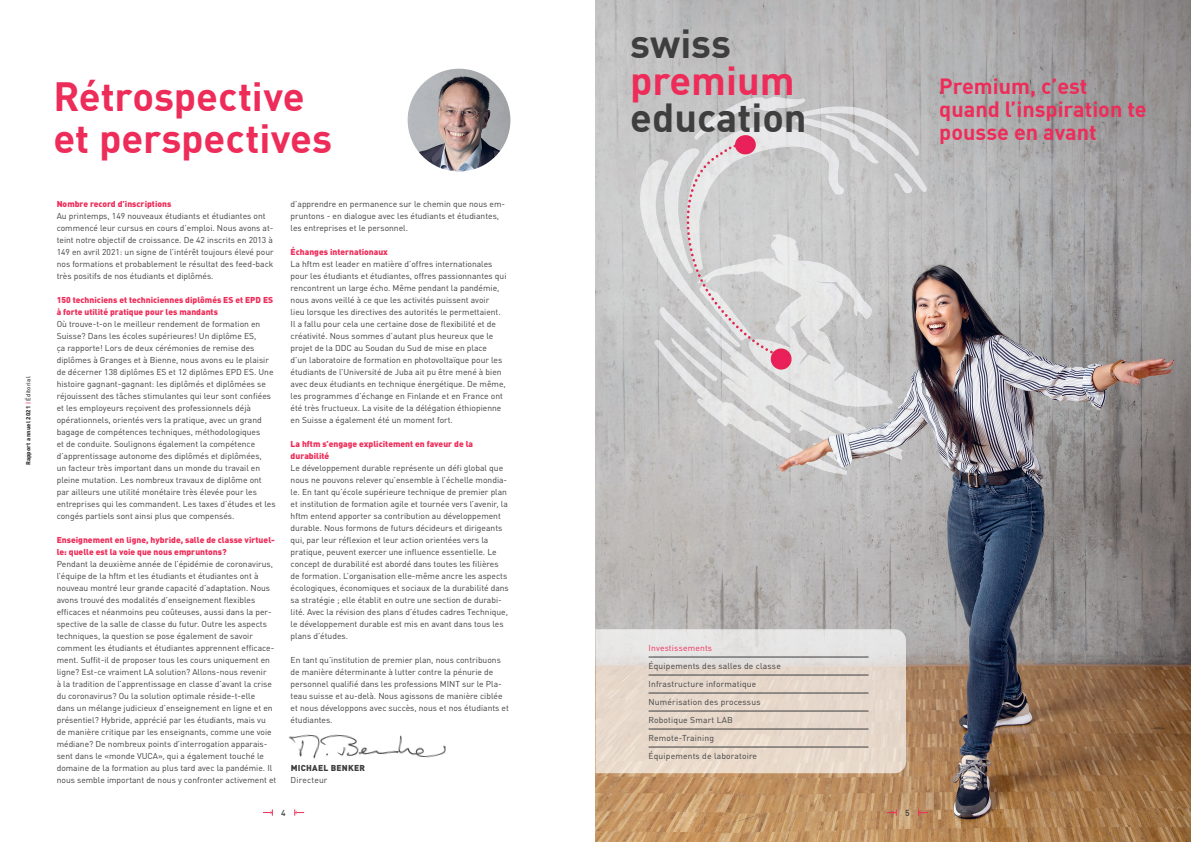
<style>
.page{position:relative;width:1191px;height:842px;background:#fff}
.page>*{position:absolute;margin:0;border:0;box-sizing:border-box;transform-origin:0 0}
.Haupttitel{font:700 40px "DINOT";color:#ee2c59}
.t1{font:700 39.7px "DINOT";color:#3e3e3f}
.t2{font:700 39.7px "DINOT";color:#ee2c59}
.t3{font:700 21.6px "DINOT";color:#ee2c59}
.Lauftext{font:8.5px/12px "DINOT";color:#3e3e3f}
.Titel_Lauftext{font:8.5px/12px "DINOT";color:#3e3e3f}
.Titel_Lauftext-2{font:900 8.5px/12px "DINOT";color:#ee2c59}
.Tabelle_Inhalt{font:8.5px "DINOT";letter-spacing:.02em;color:#3e3e3f}
.Lauftext-2{font:900 8.5px/12px "DINOT";color:#ee2c59}
.Titel_Tabelle{font:8.5px "DINOT";letter-spacing:.02em;color:#ee2c59}
.Titel_Lauftext-3{font:900 8.5px "DINOT";letter-spacing:.03em;color:#3e3e3f}
.Lauftext-3{font:8.5px "DINOT";letter-spacing:.02em;color:#3e3e3f}
.t4{font:500 8.5px "DINOT";color:#3e3e3f}
.Pagina_Abschnitt{font:900 6px "DINOT";letter-spacing:.02em;color:#3e3e3f}
.s1{font-weight:500;color:#ee2c59}
.s2{font-weight:500}
.s3{font-weight:900;color:#ee2c59}
</style>
<div class="page">
<img style="left:595px;top:0;width:596px;height:842px">
<svg style="left:595px;top:629px;width:311px;height:144px;background:#e3d8ce"></svg>
<img style="left:407px;top:69px;width:103px;height:102px;border-radius:51px">
<img style="left:289px;top:734px;width:157px;height:25px">
<hr style="left:648px;top:657px;width:220px;height:1px;background:#3e3e3f">
<hr style="left:648px;top:675px;width:220px;height:1px;background:#3e3e3f">
<hr style="left:648px;top:693px;width:220px;height:1px;background:#3e3e3f">
<hr style="left:648px;top:711px;width:220px;height:1px;background:#3e3e3f">
<hr style="left:648px;top:729px;width:220px;height:1px;background:#3e3e3f">
<hr style="left:648px;top:747px;width:220px;height:1px;background:#3e3e3f">
<svg style="left:887px;top:809px;width:10px;height:7px"></svg>
<svg style="left:918px;top:809px;width:10px;height:7px"></svg>
<svg style="left:263px;top:809px;width:10px;height:7px"></svg>
<svg style="left:294px;top:809px;width:10px;height:7px"></svg>
<p class="Pagina_Abschnitt" style="left:24px;top:465px;width:90px;rotate:-90deg">Rapport annuel 2021 <span class="s1">|</span> <span class="s2">Éditorial</span></p>
<p class="Haupttitel" style="left:53px;top:65px;width:253px">Rétrospective</p>
<p class="Haupttitel" style="left:53px;top:107px;width:280px">et perspectives</p>
<p class="Titel_Lauftext-2" style="left:57px;top:197px;width:116px">Nombre record d’inscriptions</p>
<p class="Lauftext" style="left:57px;top:209px;width:218px">Au printemps, 149 nouveaux étudiants et étudiantes ont commencé leur cursus en cours d’emploi. Nous avons at&shy;teint notre objectif de croissance. De 42 inscrits en 2013 à 149 en avril 2021: un signe de l’intérêt toujours élevé pour nos formations et probablement le résultat des feed-back très positifs de nos étudiants et diplômés.</p>
<p class="Titel_Lauftext-2" style="left:57px;top:293px;width:218px">150 techniciens et techniciennes diplômés ES et EPD ES à forte utilité pratique pour les mandants</p>
<p class="Lauftext" style="left:57px;top:317px;width:220px">Où trouve-t-on le meilleur rendement de formation en Suisse? Dans les écoles supérieures! Un diplôme ES,<br>ça rapporte! Lors de deux cérémonies de remise des diplômes à Granges et à Bienne, nous avons eu le plaisir de décerner 138 diplômes ES et 12 diplômes EPD ES. Une histoire gagnant-gagnant: les diplômés et diplômées se réjouissent des tâches stimulantes qui leur sont confiées et les employeurs reçoivent des professionnels déjà opérationnels, orientés vers la pratique, avec un grand bagage de compétences techniques, méthodologiques<br>et de conduite. Soulignons également la compétence d’apprentissage autonome des diplômés et diplômées,<br>un facteur très important dans un monde du travail en pleine mutation. Les nombreux travaux de diplôme ont par ailleurs une utilité monétaire très élevée pour les entreprises qui les commandent. Les taxes d’études et les congés partiels sont ainsi plus que compensés.</p>
<p class="Titel_Lauftext-2" style="left:57px;top:533px;width:220px">Enseignement en ligne, hybride, salle de classe virtuel&shy;le: quelle est la voie que nous empruntons?</p>
<p class="Lauftext" style="left:57px;top:557px;width:221px">Pendant la deuxième année de l’épidémie de coronavirus, l’équipe de la hftm et les étudiants et étudiantes ont à nouveau montré leur grande capacité d’adaptation. Nous avons trouvé des modalités d’enseignement flexibles efficaces et néanmoins peu coûteuses, aussi dans la per&shy;spective de la salle de classe du futur. Outre les aspects techniques, la question se pose également de savoir comment les étudiants et étudiantes apprennent efficace&shy;ment. Suffit-il de proposer tous les cours uniquement en ligne? Est-ce vraiment LA solution? Allons-nous revenir<br>à la tradition de l’apprentissage en classe d’avant la crise du coronavirus? Ou la solution optimale réside-t-elle<br>dans un mélange judicieux d’enseignement en ligne et en présentiel? Hybride, apprécié par les étudiants, mais vu de manière critique par les enseignants, comme une voie médiane? De nombreux points d’interrogation apparais&shy;sent dans le «monde VUCA», qui a également touché le domaine de la formation au plus tard avec la pandémie. Il nous semble important de nous y confronter activement et</p>
<p class="Lauftext" style="left:291px;top:197px;width:216px">d’apprendre en permanence sur le chemin que nous em&shy;pruntons - en dialogue avec les étudiants et étudiantes, les entreprises et le personnel.</p>
<p class="Titel_Lauftext" style="left:291px;top:245px;width:217px"><span class="s3">Échanges internationaux<br></span>La hftm est leader en matière d’offres internationales pour les étudiants et étudiantes, offres passionnantes qui rencontrent un large écho. Même pendant la pandémie, nous avons veillé à ce que les activités puissent avoir<br>lieu lorsque les directives des autorités le permettaient.<br>Il a fallu pour cela une certaine dose de flexibilité et de créativité. Nous sommes d’autant plus heureux que le projet de la DDC au Soudan du Sud de mise en place<br>d’un laboratoire de formation en photovoltaïque pour les étudiants de l’Université de Juba ait pu être mené à bien avec deux étudiants en technique énergétique. De même, les programmes d’échange en Finlande et en France ont été très fructueux. La visite de la délégation éthiopienne en Suisse a également été un moment fort.</p>
<p class="Lauftext-2" style="left:291px;top:437px;width:184px">La hftm s’engage explicitement en faveur de la durabilité</p>
<p class="Lauftext" style="left:291px;top:461px;width:220px">Le développement durable représente un défi global que nous ne pouvons relever qu’ensemble à l’échelle mondia&shy;le. En tant qu’école supérieure technique de premier plan et institution de formation agile et tournée vers l’avenir, la hftm entend apporter sa contribution au développement durable. Nous formons de futurs décideurs et dirigeants qui, par leur réflexion et leur action orientées vers la pratique, peuvent exercer une influence essentielle. Le concept de durabilité est abordé dans toutes les filières de formation. L’organisation elle-même ancre les aspects écologiques, économiques et sociaux de la durabilité dans sa stratégie ; elle établit en outre une section de durabi&shy;lité. Avec la révision des plans d’études cadres Technique, le développement durable est mis en avant dans tous les plans d’études.</p>
<p class="Lauftext" style="left:291px;top:653px;width:220px">En tant qu’institution de premier plan, nous contribuons de manière déterminante à lutter contre la pénurie de personnel qualifié dans les professions MINT sur le Pla&shy;teau suisse et au-delà. Nous agissons de manière ciblée et nous développons avec succès, nous et nos étudiants et étudiantes.</p>
<p class="Titel_Lauftext-3" style="left:291px;top:761px;width:76px">MICHAEL BENKER</p>
<p class="Lauftext-3" style="left:291px;top:773px;width:38px">Directeur</p>
<p class="t1" style="left:630px;top:13px;width:102px">swiss</p>
<p class="t2" style="left:630px;top:50px;width:166px">premium</p>
<p class="t1" style="left:630px;top:87px;width:178px">education</p>
<p class="Titel_Tabelle" style="left:648px;top:641px;width:65px">Investissements</p>
<p class="Tabelle_Inhalt" style="left:648px;top:659px;width:134px">Équipements des salles de classe</p>
<p class="Tabelle_Inhalt" style="left:648px;top:677px;width:109px">Infrastructure informatique</p>
<p class="Tabelle_Inhalt" style="left:648px;top:695px;width:113px">Numérisation des processus</p>
<p class="Tabelle_Inhalt" style="left:648px;top:713px;width:86px">Robotique Smart LAB</p>
<p class="Tabelle_Inhalt" style="left:648px;top:731px;width:67px">Remote-Training</p>
<p class="Tabelle_Inhalt" style="left:648px;top:749px;width:110px">Équipements de laboratoire</p>
<p class="t4" style="left:281px;top:806px;width:6px">4</p>
<p class="t4" style="left:905px;top:806px;width:6px">5</p>
<p class="t3" style="left:939px;top:69px;width:150px">Premium, c’est</p>
<p class="t3" style="left:939px;top:92px;width:209px">quand l’inspiration te</p>
<p class="t3" style="left:939px;top:115px;width:159px">pousse en avant</p>
</div>
